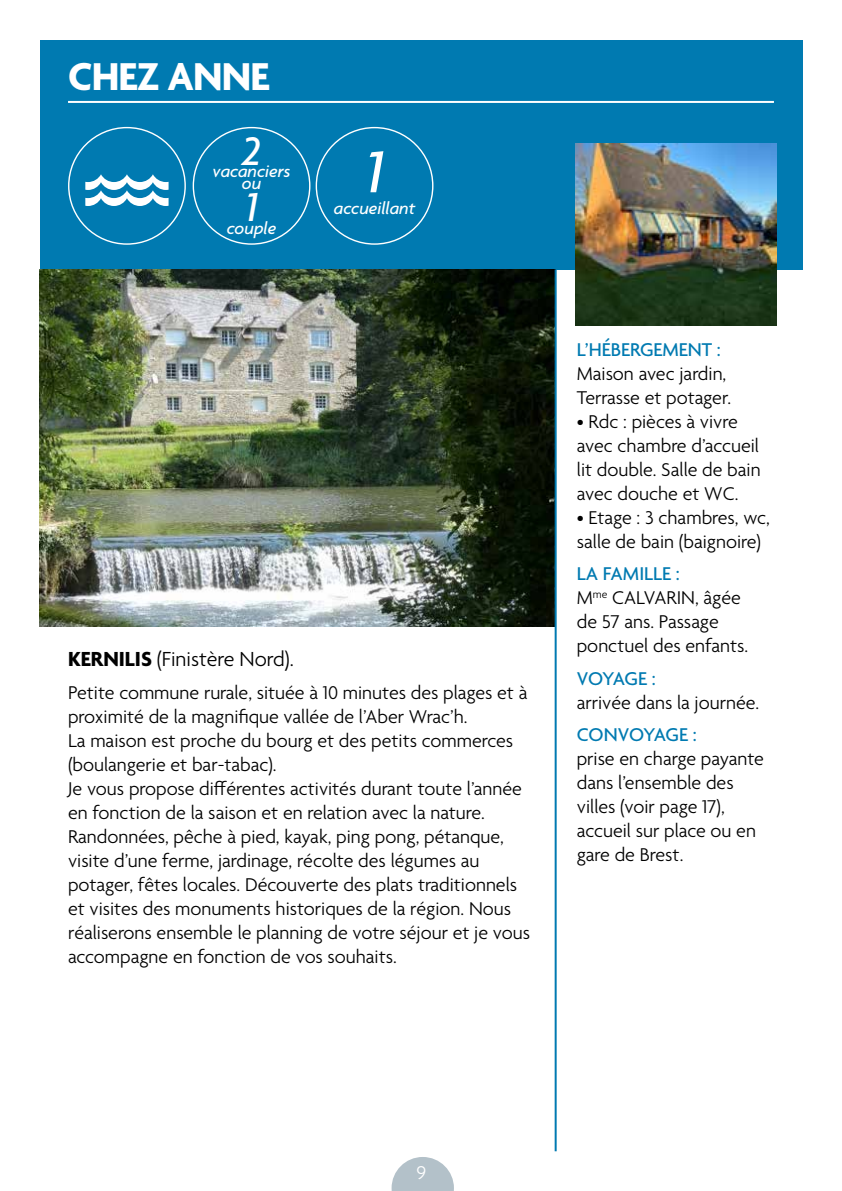
<style>
.page{position:relative;width:842px;height:1191px;background:#fff}
.page>*{position:absolute;margin:0;border:0;box-sizing:border-box;transform-origin:0 0}
.t1{font:italic 500 63.4px "Agenda";color:#fff}
.t2{font:italic 500 43.4px "Agenda";color:#fff}
.t3{font:700 42px "Agenda";letter-spacing:-.02em;color:#fff}
.t4{font:300 22px "Agenda";color:#000}
.t5{font:300 20px/24px "Agenda";color:#000}
.t6{font:500 20px "Agenda";color:#007ab1}
.t7{font:300 20px "Agenda";color:#fff}
.t8{font:italic 500 18px "Agenda";color:#fff}
.s1{font-weight:700}
.s2{font-weight:500;color:#007ab1}
</style>
<div class="page">
<svg style="left:392px;top:1157px;width:62px;height:34px"></svg>
<div style="left:40px;top:40px;width:762px;height:229px;background:#007ab1"></div>
<hr style="left:68px;top:101px;width:706px;height:2px;background:#fff">
<img style="left:40px;top:269px;width:515px;height:357px">
<hr style="left:555px;top:269px;width:2px;height:882px;background:#007ab1">
<img style="left:575px;top:144px;width:201px;height:181px">
<svg style="left:85px;top:174px;width:84px;height:32px"></svg>
<h3 class="t3" style="left:68px;top:54px;width:203px">CHEZ ANNE</h3>
<h2 class="t2" style="left:242px;top:125px;width:22px">2</h2>
<p class="t8" style="left:213px;top:160px;width:79px">vacanciers</p>
<p class="t8" style="left:242px;top:172px;width:21px">ou</p>
<h2 class="t2" style="left:246px;top:181px;width:13px">1</h2>
<p class="t8" style="left:334px;top:198px;width:83px">accueillant</p>
<h1 class="t1" style="left:366px;top:134px;width:19px">1</h1>
<p class="t8" style="left:227px;top:218px;width:51px">couple</p>
<p class="t4" style="left:68px;top:647px;width:227px"><span class="s1">KERNILIS</span> (Finistère Nord).</p>
<p class="t5" style="left:68px;top:681px;width:464px">Petite commune rurale, située à 10 minutes des plages et à proximité de la magnifique vallée de l’Aber Wrac’h.<br>La maison est proche du bourg et des petits commerces (boulangerie et bar-tabac).<br>Je vous propose différentes activités durant toute l’année en fonction de la saison et en relation avec la nature.<br>Randonnées, pêche à pied, kayak, ping pong, pétanque, visite d’une ferme, jardinage, récolte des légumes au potager, fêtes locales. Découverte des plats traditionnels et visites des monuments historiques de la région. Nous réaliserons ensemble le planning de votre séjour et je vous accompagne en fonction de vos souhaits.</p>
<p class="t6" style="left:577px;top:338px;width:146px">L’HÉBERGEMENT :</p>
<p class="t5" style="left:577px;top:362px;width:156px">Maison avec jardin,<br>Terrasse et potager.</p>
<p class="t5" style="left:577px;top:410px;width:185px">• Rdc : pièces à vivre avec chambre d’accueil lit double. Salle de bain avec douche et WC.</p>
<p class="t5" style="left:577px;top:506px;width:195px">• Etage : 3 chambres, wc, salle de bain (baignoire)</p>
<p class="t5" style="left:577px;top:563px;width:173px"><span class="s2">LA FAMILLE :<br></span>M<sup>me</sup> CALVARIN, âgée de 57 ans. Passage ponctuel des enfants.</p>
<p class="t6" style="left:577px;top:667px;width:80px">VOYAGE :</p>
<p class="t5" style="left:577px;top:691px;width:184px">arrivée dans la journée.</p>
<p class="t6" style="left:577px;top:724px;width:121px">CONVOYAGE :</p>
<p class="t5" style="left:577px;top:748px;width:189px">prise en charge payante dans l’ensemble des villes (voir page 17), accueil sur place ou en gare de Brest.</p>
<p class="t7" style="left:416px;top:1161px;width:11px">9</p>
</div>
